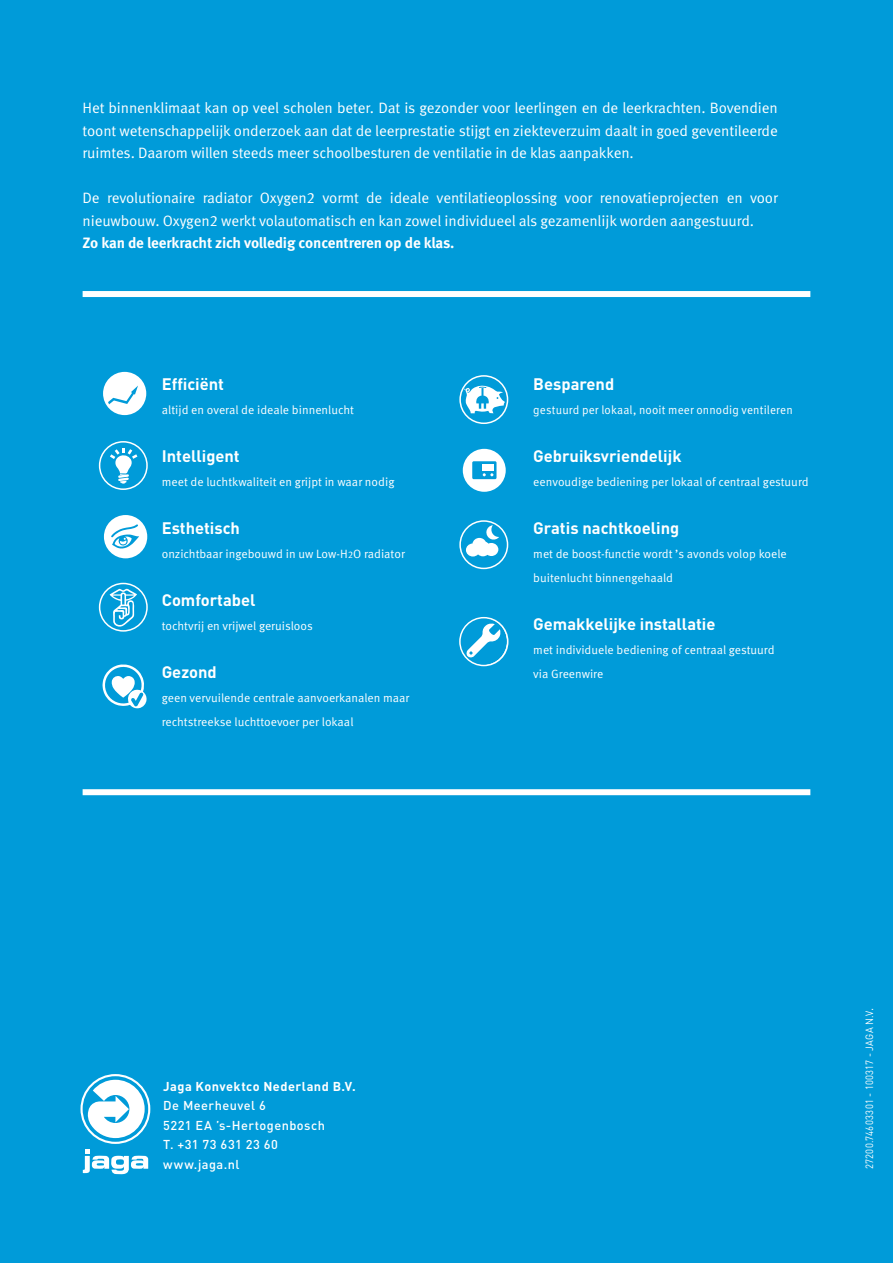
<style>
.page{position:relative;width:893px;height:1263px;background:#009bd9}
.page>*{position:absolute;margin:0;border:0;box-sizing:border-box;transform-origin:0 0}
.t1{font:700 16.5px "DIN Pro";color:#fff}
.t2{font:15px/22.5px "Meta Pro";letter-spacing:-.01em;color:#fff;text-align:justify}
.t3{font:700 15px "Meta Pro";letter-spacing:-.01em;color:#fff}
.t4{font:500 12.75px/19.5px "DIN Pro";letter-spacing:.035em;color:#fff}
.t5{font:700 12.75px "DIN Pro";letter-spacing:.035em;color:#fff}
.t6{font:12px/24px "Meta Pro";color:#fff}
.t7{font:12px "Meta Pro";color:#fff;scale:.96 1}
.t8{font:10.5px "DIN Pro";letter-spacing:.035em;color:#fff;scale:.9 1}
.s1{font-size:9.6px}
.s2{font-size:12.9px}
</style>
<div class="page">
<svg style="left:110px;top:588px;width:27px;height:39px"></svg>
<svg style="left:103px;top:372px;width:43px;height:43px"></svg>
<svg style="left:110px;top:448px;width:27px;height:36px"></svg>
<svg style="left:104px;top:515px;width:43px;height:43px"></svg>
<svg style="left:103px;top:664px;width:44px;height:45px"></svg>
<svg style="left:464px;top:382px;width:41px;height:31px"></svg>
<svg style="left:463px;top:449px;width:43px;height:43px"></svg>
<div style="left:99px;top:441px;width:49px;height:49px;border:2px solid #fff;border-radius:50%"></div>
<div style="left:99px;top:583px;width:49px;height:49px;border:2px solid #fff;border-radius:50%"></div>
<div style="left:459px;top:375px;width:49px;height:49px;border:2px solid #fff;border-radius:50%"></div>
<svg style="left:466px;top:525px;width:33px;height:31px"></svg>
<div style="left:459px;top:520px;width:49px;height:49px;border:2px solid #fff;border-radius:50%"></div>
<div style="left:83px;top:291px;width:727px;height:6px;background:#fff"></div>
<div style="left:83px;top:789px;width:727px;height:6px;background:#fff"></div>
<svg style="left:80px;top:1074px;width:70px;height:70px"></svg>
<svg style="left:83px;top:1150px;width:65px;height:24px"></svg>
<svg style="left:460px;top:618px;width:48px;height:47px"></svg>
<div style="left:459px;top:617px;width:49px;height:49px;border:1px solid #fff;border-radius:50%"></div>
<p class="t2" style="left:83px;top:97px;width:697px">Het binnenklimaat kan op veel scholen beter. Dat is gezonder voor leerlingen en de leerkrachten. Bovendien toont wetenschappelijk onderzoek aan dat de leerprestatie stijgt en ziekteverzuim daalt in goed geventileerde ruimtes. Daarom willen steeds meer schoolbesturen de ventilatie in de klas aanpakken.</p>
<p class="t2" style="left:83px;top:187px;width:697px">De revolutionaire radiator Oxygen2 vormt de ideale ventilatieoplossing voor renovatieprojecten en voor nieuwbouw. Oxygen2 werkt volautomatisch en kan zowel individueel als gezamenlijk worden aangestuurd.</p>
<p class="t3" style="left:83px;top:234px;width:373px">Zo kan de leerkracht zich volledig concentreren op de klas.</p>
<p class="t1" style="left:162px;top:373px;width:64px">Efficiënt</p>
<p class="t6" style="left:162px;top:398px;width:194px">altijd en overal de ideale binnenlucht</p>
<p class="t1" style="left:162px;top:445px;width:80px">Intelligent</p>
<p class="t6" style="left:162px;top:470px;width:234px">meet de luchtkwaliteit en grijpt in waar nodig</p>
<p class="t1" style="left:162px;top:517px;width:80px">Esthetisch</p>
<p class="t6" style="left:162px;top:542px;width:245px">onzichtbaar ingebouwd in uw Low-H<span class="s1">2</span>O radiator</p>
<p class="t1" style="left:162px;top:589px;width:95px">Comfortabel</p>
<p class="t6" style="left:162px;top:614px;width:153px">tochtvrij en vrijwel geruisloos</p>
<p class="t1" style="left:162px;top:661px;width:57px">Gezond</p>
<p class="t6" style="left:162px;top:686px;width:249px">geen vervuilende centrale aanvoerkanalen maar rechtstreekse luchttoevoer per lokaal</p>
<p class="t1" style="left:533px;top:373px;width:82px">Besparend</p>
<p class="t7" style="left:533px;top:403px;width:272px">gestuurd per lokaal, nooit meer onnodig ventileren</p>
<p class="t1" style="left:533px;top:445px;width:150px">Gebruiksvriendelijk</p>
<p class="t6" style="left:533px;top:470px;width:277px">eenvoudige bediening per lokaal of centraal gestuurd</p>
<p class="t1" style="left:533px;top:517px;width:148px">Gratis nachtkoeling</p>
<p class="t6" style="left:533px;top:542px;width:255px">met de boost-functie wordt ’s avonds volop koele buitenlucht binnengehaald</p>
<p class="t1" style="left:533px;top:613px;width:184px">Gemakkelijke installatie</p>
<p class="t6" style="left:533px;top:638px;width:243px">met individuele bediening of centraal gestuurd via Greenwire</p>
<p class="t5" style="left:163px;top:1078px;width:194px">Jaga Konvektco Nederland B.V.</p>
<p class="t4" style="left:163px;top:1095px;width:163px">De Meerheuvel 6<br>5221 EA ’s-Hertogenbosch<br>T. +31 73 631 23 60 www.jaga.nl</p>
<p class="t8" style="left:862px;top:1169px;width:181px;rotate:-90deg">27200.74603301 - 100317 - JAGA N.V<span class="s2">.</span></p>
</div>
